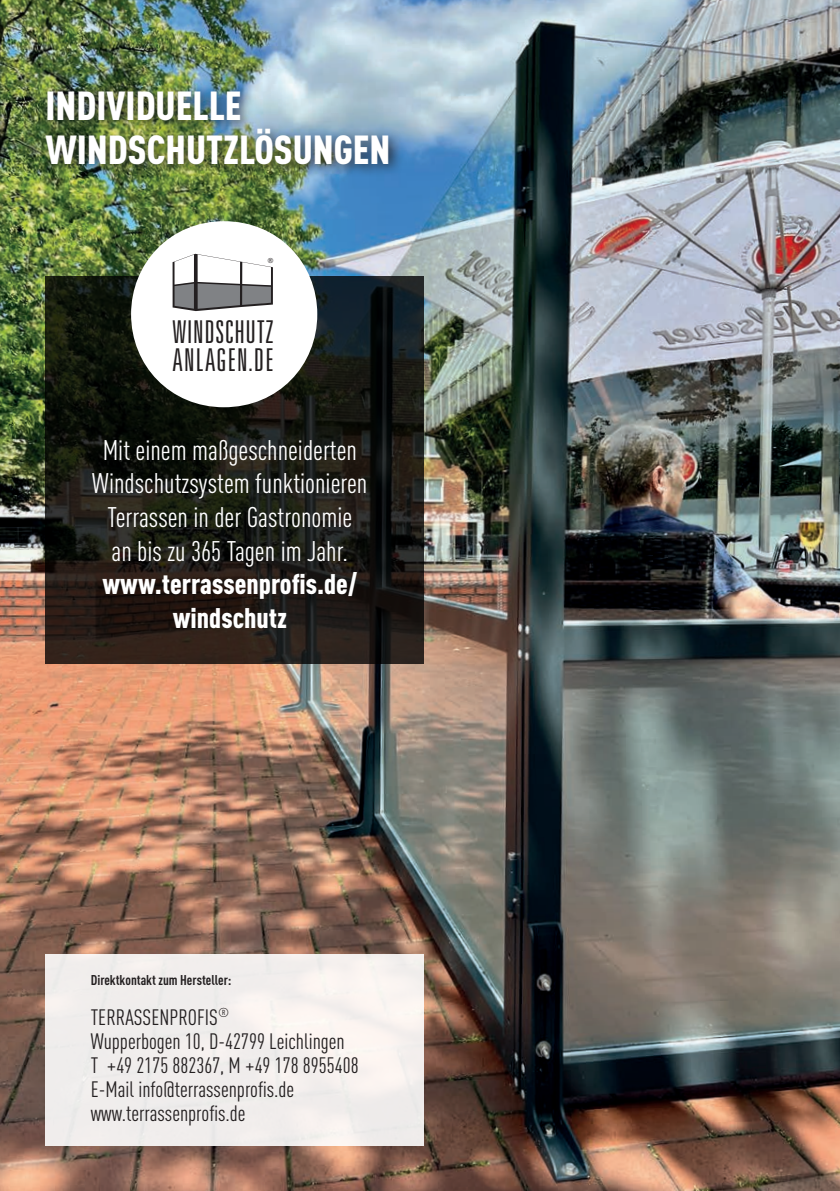
<style>
.page{position:relative;width:840px;height:1191px;background:#fff}
.page>*{position:absolute;margin:0;border:0;box-sizing:border-box;transform-origin:0 0}
.t1{font:900 40px/44px "DIN Cond";color:#fff}
.t2{font:300 ultra-condensed 31.4px/27.6px "Univers LT Std";letter-spacing:.02em;color:#231f20}
.t3{font:28px/33.6px "DIN Cond";color:#fff;text-align:center}
.t4{font:900 28px/33.6px "DIN Cond";color:#fff;text-align:center}
.t5{font:22px/24px "DIN Cond";color:#231f20}
.t6{font:700 14px "DIN Cond";color:#231f20}
.t7{font:condensed 7px "Univers LT Std";color:#231f20}
</style>
<div class="page">
<img style="left:0;top:0;width:839px;height:1191px">
<div style="left:45px;top:954px;width:379px;height:191px;background:#f1edec"></div>
<svg style="left:45px;top:276px;width:379px;height:387px;background:#1a1914"></svg>
<div style="left:131px;top:221px;width:186px;height:186px;background:#fff;border-radius:50%"></div>
<svg style="left:172px;top:254px;width:101px;height:57px"></svg>
<div style="left:39px;top:84px;width:364px;height:94px;background:#231f20;opacity:.75"></div>
<h1 class="t1" style="left:45px;top:82px;width:346px">INDIVIDUELLE<br>WINDSCHUTZLÖSUNGEN</h1>
<p class="t7" style="left:268px;top:256px;width:7px">®</p>
<h2 class="t2" style="left:172px;top:318px;width:103px">WINDSCHUTZ<br>ANLAGEN.DE</h2>
<p class="t3" style="left:92px;top:433px;width:276px">Mit einem maßgeschneiderten<br>Windschutzsystem funktionieren<br>Terrassen in der Gastronomie<br>an bis zu 365 Tagen im Jahr.</p>
<p class="t4" style="left:102px;top:566px;width:256px">www.terrassenprofis.de/ windschutz</p>
<p class="t6" style="left:91px;top:971px;width:142px">Direktkontakt zum Hersteller:</p>
<p class="t5" style="left:91px;top:1004px;width:269px">TERRASSENPROFIS<sup>®<br></sup>Wupperbogen 10, D-42799 Leichlingen<br>T +49 2175 882367, M +49 178 8955408<br>E-Mail info@terrassenprofis.de www.terrassenprofis.de</p>
</div>
